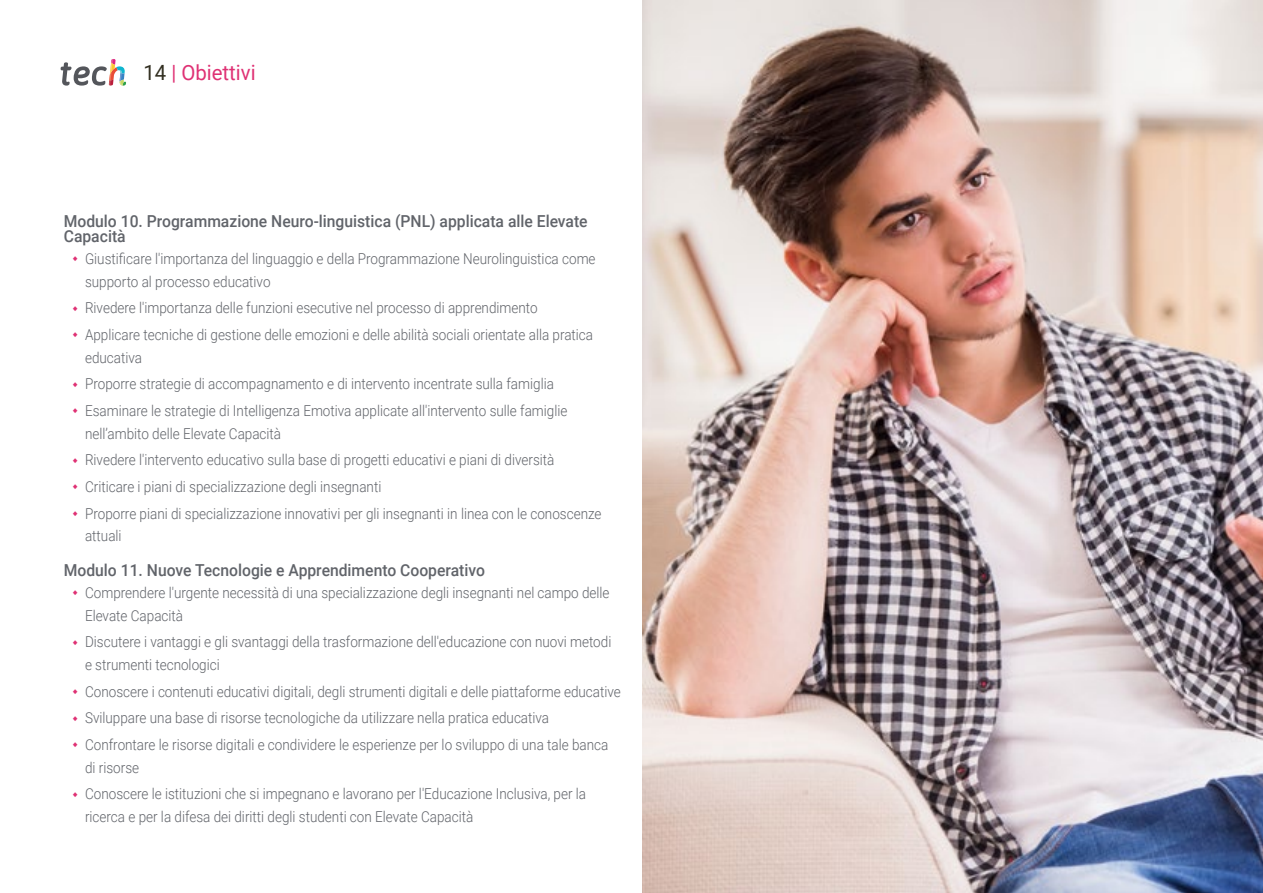
<style>
.page{position:relative;width:1263px;height:893px;background:#fff}
.page>*{position:absolute;margin:0;border:0;box-sizing:border-box;transform-origin:0 0}
.t1{font:21px "Roboto";color:#df3174}
.t2{font:500 16.5px/15px "Roboto";color:#61646a;scale:.95 1}
.t3{font:300 15px/26.7px "Roboto";color:#61646a;scale:.9 1}
.s1{color:#312e20}
</style>
<div class="page">
<img style="left:642px;top:0;width:621px;height:893px">
<svg style="left:61px;top:59px;width:65px;height:27px"></svg>
<h1 class="t1" style="left:144px;top:57px;width:114px"><span class="s1">14</span> | Obiettivi</h1>
<p class="t2" style="left:64px;top:213px;width:553px">Modulo 10. Programmazione Neuro-linguistica (PNL) applicata alle Elevate<br>Capacità</p>
<p class="t3" style="left:85px;top:247px;width:569px;line-height:22.5px">Giustificare l'importanza del linguaggio e della Programmazione Neurolinguistica come supporto al processo educativo</p>
<p class="t3" style="left:85px;top:294px;width:566px">Rivedere l'importanza delle funzioni esecutive nel processo di apprendimento<br>Applicare tecniche di gestione delle emozioni e delle abilità sociali orientate alla pratica</p>
<p class="t3" style="left:85px;top:343px;width:537px">educativa<br>Proporre strategie di accompagnamento e di intervento incentrate sulla famiglia<br>Esaminare le strategie di Intelligenza Emotiva applicate all'intervento sulle famiglie</p>
<p class="t3" style="left:85px;top:419px;width:575px">nell’ambito delle Elevate Capacità<br>Rivedere l'intervento educativo sulla base di progetti educativi e piani di diversità Criticare i piani di specializzazione degli insegnanti<br>Proporre piani di specializzazione innovativi per gli insegnanti in linea con le conoscenze</p>
<p class="t3" style="left:85px;top:522px;width:42px">attuali</p>
<p class="t2" style="left:64px;top:562px;width:445px">Modulo 11. Nuove Tecnologie e Apprendimento Cooperativo</p>
<p class="t3" style="left:85px;top:581px;width:584px;line-height:22.5px">Comprendere l'urgente necessità di una specializzazione degli insegnanti nel campo delle<br>Elevate Capacità</p>
<p class="t3" style="left:85px;top:630px;width:586px;line-height:22.5px">Discutere i vantaggi e gli svantaggi della trasformazione dell'educazione con nuovi metodi e strumenti tecnologici</p>
<p class="t3" style="left:85px;top:677px;width:597px">Conoscere i contenuti educativi digitali, degli strumenti digitali e delle piattaforme educative<br>Sviluppare una base di risorse tecnologiche da utilizzare nella pratica educativa<br>Confrontare le risorse digitali e condividere le esperienze per lo sviluppo di una tale banca</p>
<p class="t3" style="left:85px;top:753px;width:558px">di risorse<br>Conoscere le istituzioni che si impegnano e lavorano per l'Educazione Inclusiva, per la</p>
<p class="t3" style="left:85px;top:802px;width:433px">ricerca e per la difesa dei diritti degli studenti con Elevate Capacità</p>
</div>
